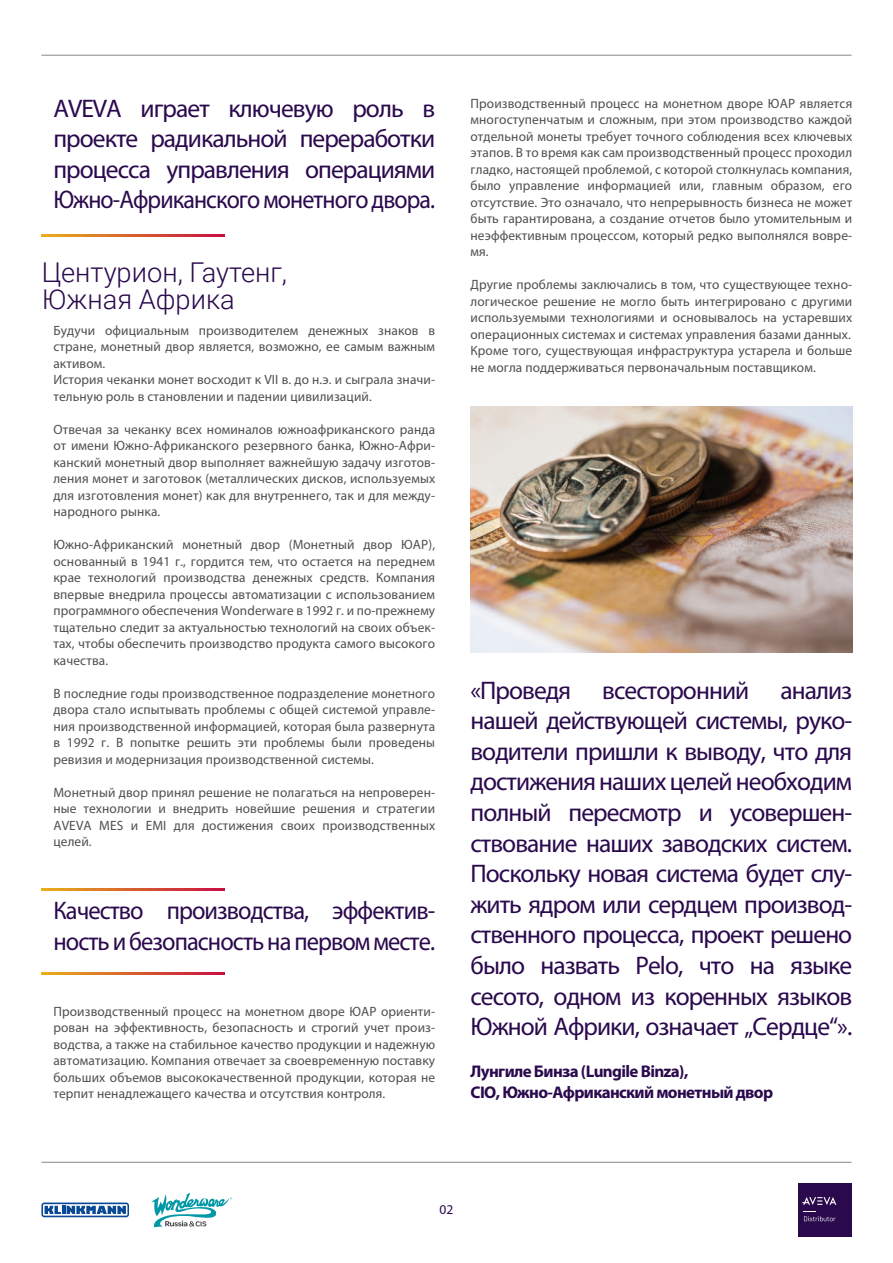
<style>
.page{position:relative;width:893px;height:1263px;background:#fff}
.page>*{position:absolute;margin:0;border:0;box-sizing:border-box;transform-origin:0 0}
.t1{font:300 27.3px/27.3px "Roboto";color:#2a094d}
.t2{font:25.5px/30.6px "Myriad Pro";letter-spacing:-.035em;color:#2a094d;text-align:justify}
.t3{font:25.5px/30.6px "Myriad Pro";letter-spacing:-.035em;color:#2a094d;scale:.96 1}
.t4{font:700 16.95px/20.7px "Myriad Pro";letter-spacing:-.035em;color:#2a094d}
.t5{font:13.5px/16.5px "Myriad Pro";letter-spacing:.01em;color:#4e504f;text-align:justify}
.t6{font:13.5px "Myriad Pro";color:#2a094d}
</style>
<div class="page">
<svg style="left:42px;top:234px;width:183px;height:2px"></svg>
<svg style="left:42px;top:888px;width:183px;height:2px"></svg>
<svg style="left:42px;top:972px;width:183px;height:2px"></svg>
<hr style="left:41px;top:55px;width:810px;height:1px;background:#858a88">
<div style="left:798px;top:1183px;width:53px;height:54px;background:#2a094d"></div>
<svg style="left:802px;top:1197px;width:34px;height:8px"></svg>
<svg style="left:803px;top:1211px;width:32px;height:10px"></svg>
<svg style="left:41px;top:1202px;width:88px;height:15px"></svg>
<svg style="left:151px;top:1192px;width:81px;height:35px"></svg>
<hr style="left:41px;top:1162px;width:810px;height:1px;background:#858a88">
<img style="left:470px;top:407px;width:382px;height:246px">
<h2 class="t2" style="left:53px;top:92px;width:383px">AVEVA играет ключевую роль в проекте радикальной переработки процесса управления операциями Южно-Африканского монетного двора.</h2>
<h1 class="t1" style="left:42px;top:257px;width:247px">Центурион, Гаутенг,<br>Южная Африка</h1>
<p class="t5" style="left:53px;top:322px;width:383px;text-align:left">Будучи официальным производителем денежных знаков в стране, монетный двор является, возможно, ее самым важным активом.<br>История чеканки монет восходит к VII в. до н.э. и сыграла значи&shy;тельную роль в становлении и падении цивилизаций.</p>
<p class="t5" style="left:53px;top:421px;width:383px">Отвечая за чеканку всех номиналов южноафриканского ранда от имени Южно-Африканского резервного банка, Южно-Афри&shy;канский монетный двор выполняет важнейшую задачу изготов&shy;ления монет и заготовок (металлических дисков, используемых для изготовления монет) как для внутреннего, так и для между&shy;народного рынка.</p>
<p class="t5" style="left:53px;top:536px;width:383px">Южно-Африканский монетный двор (Монетный двор ЮАР), основанный в 1941 г., гордится тем, что остается на переднем крае технологий производства денежных средств. Компания впервые внедрила процессы автоматизации с использованием программного обеспечения Wonderware в 1992 г. и по-прежнему тщательно следит за актуальностью технологий на своих объек&shy;тах, чтобы обеспечить производство продукта самого высокого качества.</p>
<p class="t5" style="left:53px;top:685px;width:383px">В последние годы производственное подразделение монетного двора стало испытывать проблемы с общей системой управле&shy;ния производственной информацией, которая была развернута в 1992 г. В попытке решить эти проблемы были проведены ревизия и модернизация производственной системы.</p>
<p class="t5" style="left:53px;top:784px;width:383px">Монетный двор принял решение не полагаться на непроверен&shy;ные технологии и внедрить новейшие решения и стратегии AVEVA MES и EMI для достижения своих производственных целей.</p>
<h2 class="t3" style="left:53px;top:895px;width:399px">Качество производства, эффектив&shy;ность и безопасность на первом месте.</h2>
<p class="t5" style="left:53px;top:1003px;width:383px">Производственный процесс на монетном дворе ЮАР ориенти&shy;рован на эффективность, безопасность и строгий учет произ&shy;водства, а также на стабильное качество продукции и надежную автоматизацию. Компания отвечает за своевременную поставку больших объемов высококачественной продукции, которая не терпит ненадлежащего качества и отсутствия контроля.</p>
<p class="t5" style="left:470px;top:95px;width:383px">Производственный процесс на монетном дворе ЮАР является многоступенчатым и сложным, при этом производство каждой отдельной монеты требует точного соблюдения всех ключевых этапов. В то время как сам производственный процесс проходил гладко, настоящей проблемой, с которой столкнулась компания, было управление информацией или, главным образом, его отсутствие. Это означало, что непрерывность бизнеса не может быть гарантирована, а создание отчетов было утомительным и неэффективным процессом, который редко выполнялся вовре&shy;мя.</p>
<p class="t5" style="left:470px;top:276px;width:383px">Другие проблемы заключались в том, что существующее техно&shy;логическое решение не могло быть интегрировано с другими используемыми технологиями и основывалось на устаревших операционных системах и системах управления базами данных.<br>Кроме того, существующая инфраструктура устарела и больше не могла поддерживаться первоначальным поставщиком.</p>
<p class="t2" style="left:470px;top:674px;width:383px">«Проведя всесторонний анализ нашей действующей системы, руко&shy;водители пришли к выводу, что для достижения наших целей необходим полный пересмотр и усовершен&shy;ствование наших заводских систем.<br>Поскольку новая система будет слу&shy;жить ядром или сердцем производ&shy;ственного процесса, проект решено было назвать Pelo, что на языке сесото, одном из коренных языков Южной Африки, означает „Сердце“».</p>
<p class="t4" style="left:471px;top:1060px;width:304px">Лунгиле Бинза (Lungile Binza),<br>CIO, Южно-Африканский монетный двор</p>
<p class="t6" style="left:439px;top:1201px;width:15px">02</p>
</div>
